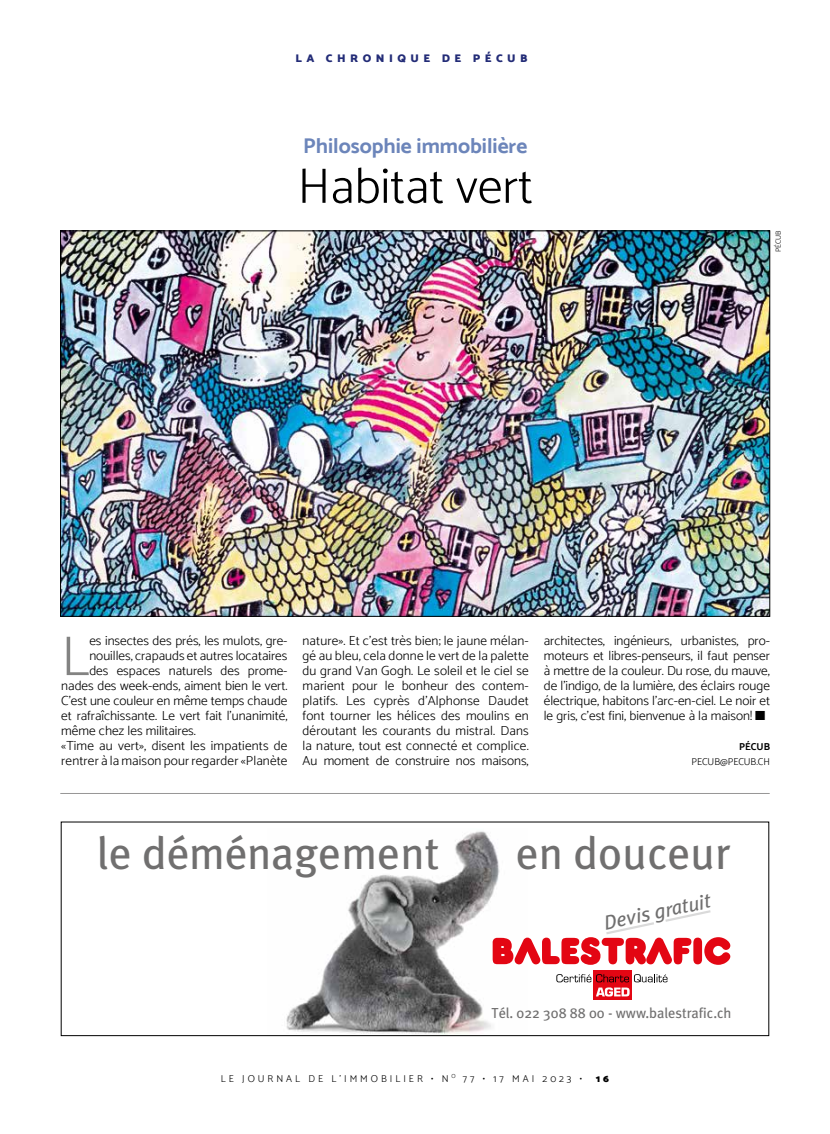
<style>
.page{position:relative;width:830px;height:1134px;background:#fff}
.page>*{position:absolute;margin:0;border:0;box-sizing:border-box;transform-origin:0 0}
.t1{font:300 56.38px "Catamaran";color:#838382}
.t2{font:300 50px "Catamaran";color:#000}
.t3{font:45.5px "Meta Plus";color:#706f6f}
.t4{font:700 21.25px "Catamaran";color:#6c85ba}
.t5{font:italic 20.25px "Meta Plus";color:#706f6f}
.t6{font:14.5px "Meta Plus";color:#706f6f}
.t7{font:300 13.12px/15px "Catamaran";color:#000;text-align:justify}
.t8{font:900 11.25px "Catamaran";letter-spacing:.4em;color:#232c77}
.t9{font:300 10px "Catamaran";letter-spacing:.3em;color:#000}
.t10{font:300 10px "Catamaran";color:#000}
.t11{font:700 10px "Catamaran";color:#000}
.t12{font:900 10px "Catamaran";color:#000}
.t13{font:300 7.5px "Catamaran";letter-spacing:.01em;color:#000}
</style>
<div class="page">
<img style="left:62px;top:233px;width:705px;height:382px">
<svg style="left:286px;top:831px;width:445px;height:203px"></svg>
<div style="left:593px;top:970px;width:39px;height:30px;background:#e30613"></div>
<svg style="left:556px;top:974px;width:111px;height:22px"></svg>
<svg style="left:492px;top:910px;width:238px;height:55px"></svg>
<div style="left:61px;top:822px;width:707px;height:214px;border:1px solid #000"></div>
<hr style="left:60px;top:793px;width:709px;height:1px;background:#979696">
<p class="t8" style="left:295px;top:51px;width:233px">LA CHRONIQUE DE PÉCUB</p>
<h3 class="t4" style="left:303px;top:133px;width:225px">Philosophie immobilière</h3>
<h2 class="t2" style="left:297px;top:156px;width:236px">Habitat vert</h2>
<p class="t13" style="left:773px;top:252px;width:23px;rotate:-90deg">PÉCUB</p>
<h1 class="t1" style="left:61px;top:623px;width:30px">L</h1>
<p class="t7" style="left:89px;top:633px;width:199px">es insectes des prés, les mulots, gre-</p>
<p class="t7" style="left:89px;top:648px;width:199px">nouilles, crapauds et autres locataires</p>
<p class="t7" style="left:89px;top:663px;width:199px">des espaces naturels des prome-</p>
<p class="t7" style="left:61px;top:678px;width:228px">nades des week-ends, aiment bien le vert.</p>
<p class="t7" style="left:61px;top:693px;width:228px">C’est une couleur en même temps chaude</p>
<p class="t7" style="left:61px;top:708px;width:228px">et rafraîchissante. Le vert fait l’unanimité,</p>
<p class="t7" style="left:61px;top:723px;width:136px">même chez les militaires.</p>
<p class="t7" style="left:61px;top:738px;width:227px">«Time au vert», disent les impatients de</p>
<p class="t7" style="left:61px;top:753px;width:228px">rentrer à la maison pour regarder «Planète</p>
<p class="t7" style="left:302px;top:633px;width:228px">nature». Et c’est très bien; le jaune mélan&shy;gé au bleu, cela donne le vert de la palette du grand Van Gogh. Le soleil et le ciel se marient pour le bonheur des contem&shy;platifs. Les cyprès d’Alphonse Daudet font tourner les hélices des moulins en déroutant les courants du mistral. Dans la nature, tout est connecté et complice.<br>Au moment de construire nos maisons,</p>
<p class="t7" style="left:543px;top:633px;width:228px">architectes, ingénieurs, urbanistes, pro&shy;moteurs et libres-penseurs, il faut penser à mettre de la couleur. Du rose, du mauve, de l’indigo, de la lumière, des éclairs rouge électrique, habitons l’arc-en-ciel. Le noir et le gris, c’est fini, bienvenue à la maison! ■</p>
<p class="t11" style="left:738px;top:741px;width:32px">PÉCUB</p>
<p class="t10" style="left:691px;top:756px;width:80px">PECUB@PECUB.CH</p>
<h3 class="t3" style="left:97px;top:827px;width:344px">le déménagement</h3>
<h3 class="t3" style="left:515px;top:827px;width:216px">en douceur</h3>
<h3 class="t5" style="left:601px;top:911px;width:110px;rotate:-12deg">Devis gratuit</h3>
<p class="t6" style="left:491px;top:1005px;width:241px">Tél. 022 308 88 00 - www.balestrafic.ch</p>
<p class="t9" style="left:221px;top:1072px;width:362px">LE JOURNAL DE L’IMMOBILIER • N <sup>O</sup> 77 • 17 MAI 2023 •</p>
<p class="t12" style="left:595px;top:1072px;width:15px">1 6</p>
</div>
